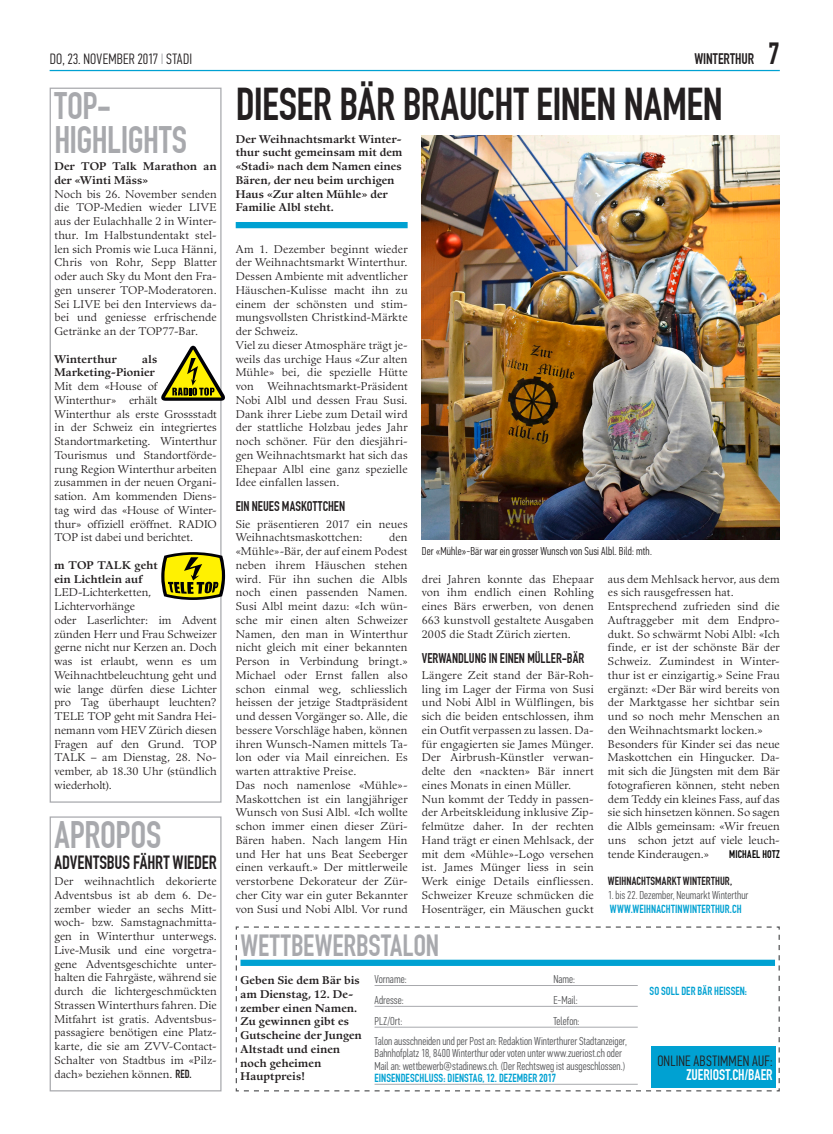
<style>
.page{position:relative;width:833px;height:1134px;background:#fff}
.page>*{position:absolute;margin:0;border:0;box-sizing:border-box;transform-origin:0 0}
.Titel_36{font:45px "DIN1451 Com Engschrift";letter-spacing:-.015em;color:#231f20}
.Kolumne{font:37.5px/33.8px "DIN1451 Com Engschrift";letter-spacing:-.01em;color:#a8a9ad}
.Titel_18{font:30px "DIN1451 Com Engschrift";letter-spacing:-.005em;color:#a8a9ad}
.Kolumne_Titel{font:18.75px "DIN1451 Com Engschrift";color:#231f20}
.Titel_15_Box{font:300 15px "PF Din Text Comp Pro";letter-spacing:.01em;color:#231f20}
.Titel_15_Box-2{font:15px "DIN1451 Com Engschrift";color:#fff}
.t1{font:15px "DIN1451 Com Engschrift";color:#231f20}
.Zwischentitel{font:13.75px "DIN1451 Com Engschrift";color:#231f20}
.GS_Info{font:300 11.5px/12.5px "PF Din Text Comp Pro";color:#57585a}
.Legende{font:300 11.5px "PF Din Text Comp Pro";letter-spacing:.01em;color:#231f20}
.GS_Info-2{font:11.5px "DIN1451 Com Engschrift";letter-spacing:.01em;color:#231f20}
.GS_Info-3{font:11.5px "DIN1451 Com Engschrift";letter-spacing:.01em;color:#00a1d2}
.GS{font:10.88px/13.8px "Guardi LT Std";letter-spacing:.01em;color:#231f20;text-align:justify}
.Lead{font:700 10.88px/13.8px "Guardi LT Std";letter-spacing:.015em;color:#231f20}
.GS-2{font:700 10.88px/13.8px "Guardi LT Std";letter-spacing:.015em;color:#231f20}
.GS-3{font:10.88px "DIN1451 Com Engschrift";letter-spacing:.025em;color:#000}
.s1{color:#a8a9ad}
.s2{font-size:30px}
.s3{font-family:"DIN1451 Com Engschrift";font-size:11.5px}
.s4{font-family:"DIN1451 Com Engschrift";font-weight:400;color:#00a1d2}
</style>
<div class="page">
<hr style="left:50px;top:70px;width:730px;height:1px;background:#00a1d2">
<div style="left:236px;top:222px;width:171px;height:6px;background:#00a1d2"></div>
<img style="left:422px;top:136px;width:358px;height:404px">
<svg style="left:235px;top:926px;width:545px;height:166px"></svg>
<div style="left:651px;top:1047px;width:125px;height:41px;background:#00a1d2"></div>
<hr style="left:374px;top:985px;width:264px;height:1px;background:#a8a9ad">
<hr style="left:374px;top:1006px;width:264px;height:1px;background:#a8a9ad">
<hr style="left:374px;top:1027px;width:264px;height:1px;background:#a8a9ad">
<hr style="left:374px;top:1084px;width:264px;height:1px;background:#a8a9ad">
<div style="left:50px;top:88px;width:171px;height:715px;border:1px solid #a8a9ad"></div>
<svg style="left:161px;top:346px;width:64px;height:55px"></svg>
<svg style="left:161px;top:552px;width:64px;height:48px;background:#a9a119"></svg>
<div style="left:50px;top:816px;width:171px;height:275px;border:1px solid #a8a9ad"></div>
<p class="Titel_15_Box" style="left:50px;top:50px;width:144px">DO, 23. NOVEMBER 2017<span class="s1">I</span> STADI</p>
<p class="t1" style="left:694px;top:50px;width:87px">WINTERTHUR <span class="s2">7</span></p>
<p class="Titel_36" style="left:236px;top:77px;width:488px">DIESER BÄR BRAUCHT EINEN NAMEN</p>
<p class="Lead" style="left:236px;top:132px;width:168px">Der Weihnachtsmarkt Winter&shy;thur sucht gemeinsam mit dem «Stadi» nach dem Namen eines<br>Bären, der neu beim urchigen<br>Haus «Zur alten Mühle» der<br>Familie Albl steht.</p>
<p class="GS" style="left:236px;top:242px;width:173px">Am 1. Dezember beginnt wieder der Weihnachtsmarkt Winterthur.<br>Dessen Ambiente mit adventlicher Häuschen-Kulisse macht ihn zu einem der schönsten und stim&shy;mungsvollsten Christkind-Märkte der Schweiz.</p>
<p class="GS" style="left:236px;top:338px;width:173px">Viel zu dieser Atmosphäre trägt je&shy;weils das urchige Haus «Zur alten Mühle» bei, die spezielle Hütte von</p>
<p class="Kolumne" style="left:54px;top:89px;width:134px">TOP-<br>HIGHLIGHTS</p>
<p class="GS-2" style="left:54px;top:159px;width:164px">Der TOP Talk Marathon an der «Winti Mäss»</p>
<p class="GS" style="left:54px;top:187px;width:164px">Noch bis 26. November senden die TOP-Medien wieder LIVE aus der Eulachhalle 2 in Winter&shy;thur. Im Halbstundentakt stel&shy;len sich Promis wie Luca Hänni, Chris von Rohr, Sepp Blatter oder auch Sky du Mont den Fra&shy;gen unserer TOP-Moderatoren.<br>Sei LIVE bei den Interviews da&shy;bei und geniesse erfrischende Getränke an der TOP77-Bar.</p>
<p class="GS-2" style="left:54px;top:352px;width:64px">Winterthur</p>
<p class="GS-2" style="left:54px;top:352px;width:104px;text-align:right">als<br>Marketing-Pionier</p>
<p class="GS" style="left:54px;top:380px;width:164px;text-align:left">Mit dem «House of<br>Winterthur» erhält<br>Winterthur als erste Grossstadt in der Schweiz ein integriertes<br>Standortmarketing. Winterthur<br>Tourismus und Standortförde&shy;rung Region Winterthur arbeiten zusammen in der neuen Organi&shy;sation. Am kommenden Diens&shy;tag wird das «House of Winter&shy;thur» offiziell eröffnet. RADIO<br>TOP ist dabei und berichtet.</p>
<p class="GS-2" style="left:54px;top:558px;width:105px">m TOP TALK geht ein Lichtlein auf</p>
<p class="GS" style="left:54px;top:586px;width:164px;text-align:left">LED-Lichterketten,<br>Lichtervorhänge<br>oder Laserlichter: im Advent zünden Herr und Frau Schweizer gerne nicht nur Kerzen an. Doch was ist erlaubt, wenn es um<br>Weihnachtbeleuchtung geht und wie lange dürfen diese Lichter pro Tag überhaupt leuchten?<br>TELE TOP geht mit Sandra Hei&shy;nemann vom HEV Zürich diesen<br>Fragen auf den Grund. TOP<br>TALK – am Dienstag, 28. No&shy;vember, ab 18.30 Uhr (stündlich wiederholt).</p>
<p class="Kolumne" style="left:54px;top:818px;width:108px">APROPOS</p>
<p class="Kolumne_Titel" style="left:54px;top:851px;width:164px">ADVENTSBUS FÄHRT WIEDER</p>
<p class="GS" style="left:54px;top:875px;width:164px">Der weihnachtlich dekorierte Adventsbus ist ab dem 6. De&shy;zember wieder an sechs Mitt&shy;woch- bzw. Samstagnachmitta&shy;gen in Winterthur unterwegs.<br>Live-Musik und eine vorgetra&shy;gene Adventsgeschichte unter&shy;halten die Fahrgäste, während sie durch die lichtergeschmückten Strassen Winterthurs fahren. Die Mitfahrt ist gratis. Adventsbus&shy;passagiere benötigen eine Platz&shy;karte, die sie am ZVV-Contact-Schalter von Stadtbus im «Pilz&shy;dach» beziehen können. <span class="s3">RED.</span></p>
<p class="GS" style="left:236px;top:380px;width:173px;text-indent:32px">Weihnachtsmarkt-Präsident Nobi Albl und dessen Frau Susi.<br>Dank ihrer Liebe zum Detail wird der stattliche Holzbau jedes Jahr noch schöner. Für den diesjähri&shy;gen Weihnachtsmarkt hat sich das Ehepaar Albl eine ganz spezielle Idee einfallen lassen.</p>
<p class="Zwischentitel" style="left:236px;top:498px;width:111px">EIN NEUES MASKOTTCHEN</p>
<p class="GS" style="left:236px;top:517px;width:173px">Sie präsentieren 2017 ein neues<br>Weihnachtsmaskottchen:</p>
<p class="GS" style="left:236px;top:531px;width:173px;text-indent:154px">den «Mühle»-Bär, der auf einem Podest neben ihrem Häuschen stehen wird. Für ihn suchen die Albls noch einen passenden Namen.<br>Susi Albl meint dazu: «Ich wün&shy;sche mir einen alten Schweizer Namen, den man in Winterthur nicht gleich mit einer bekannten Person in Verbindung bringt.» Michael oder Ernst fallen also schon einmal weg, schliesslich heissen der jetzige Stadtpräsident und dessen Vorgänger so. Alle, die bessere Vorschläge haben, können ihren Wunsch-Namen mittels Ta&shy;lon oder via Mail einreichen. Es warten attraktive Preise.</p>
<p class="GS" style="left:236px;top:778px;width:173px">Das noch namenlose «Mühle»- Maskottchen ist ein langjähriger Wunsch von Susi Albl. «Ich wollte schon immer einen dieser Züri-Bären haben. Nach langem Hin und Her hat uns Beat Seeberger einen verkauft.» Der mittlerweile verstorbene Dekorateur der Zür&shy;cher City war ein guter Bekannter von Susi und Nobi Albl. Vor rund</p>
<p class="Legende" style="left:422px;top:545px;width:231px">Der «Mühle»-Bär war ein grosser Wunsch von Susi Albl. Bild: mth.</p>
<p class="GS" style="left:422px;top:572px;width:173px">drei Jahren konnte das Ehepaar von ihm endlich einen Rohling eines Bärs erwerben, von denen 663 kunstvoll gestaltete Ausgaben 2005 die Stadt Zürich zierten.</p>
<p class="Zwischentitel" style="left:422px;top:650px;width:164px">VERWANDLUNG IN EINEN MÜLLER-BÄR</p>
<p class="GS" style="left:422px;top:668px;width:173px">Längere Zeit stand der Bär-Roh&shy;ling im Lager der Firma von Susi und Nobi Albl in Wülflingen, bis sich die beiden entschlossen, ihm ein Outfit verpassen zu lassen. Da&shy;für engagierten sie James Münger.<br>Der Airbrush-Künstler verwan&shy;delte den «nackten» Bär innert eines Monats in einen Müller.</p>
<p class="GS" style="left:422px;top:792px;width:173px">Nun kommt der Teddy in passen&shy;der Arbeitskleidung inklusive Zip&shy;felmütze daher. In der rechten Hand trägt er einen Mehlsack, der mit dem «Mühle»-Logo versehen ist. James Münger liess in sein Werk einige Details einfliessen.<br>Schweizer Kreuze schmücken die Hosenträger, ein Mäuschen guckt</p>
<p class="GS" style="left:608px;top:572px;width:173px">aus dem Mehlsack hervor, aus dem es sich rausgefressen hat.</p>
<p class="GS" style="left:608px;top:600px;width:173px">Entsprechend zufrieden sind die Auftraggeber mit dem Endpro&shy;dukt. So schwärmt Nobi Albl: «Ich finde, er ist der schönste Bär der Schweiz. Zumindest in Winter&shy;thur ist er einzigartig.» Seine Frau ergänzt: «Der Bär wird bereits von der Marktgasse her sichtbar sein und so noch mehr Menschen an den Weihnachtsmarkt locken.»</p>
<p class="GS" style="left:608px;top:737px;width:173px">Besonders für Kinder sei das neue Maskottchen ein Hingucker. Da&shy;mit sich die Jüngsten mit dem Bär fotografieren können, steht neben dem Teddy ein kleines Fass, auf das sie sich hinsetzen können. So sagen die Albls gemeinsam: «Wir freuen uns schon jetzt auf viele leuch&shy;tende Kinderaugen.»</p>
<p class="GS-3" style="left:729px;top:847px;width:52px">MICHAEL HOTZ</p>
<p class="GS_Info-2" style="left:608px;top:874px;width:126px">WEIHNACHTSMARKT WINTERTHUR,</p>
<p class="GS_Info" style="left:608px;top:888px;width:142px;line-height:13.8px">1. bis 22. Dezember, Neumarkt Winterthur<br><span class="s4">WWW.WEIHNACHTINWINTERTHUR.CH</span></p>
<p class="Titel_18" style="left:240px;top:928px;width:200px">WETTBEWERBSTALON</p>
<p class="Lead" style="left:240px;top:973px;width:123px">Geben Sie dem Bär bis am Dienstag, 12. De&shy;zember einen Namen.<br>Zu gewinnen gibt es<br>Gutscheine der Jungen<br>Altstadt und einen noch geheimen<br>Hauptpreis!</p>
<p class="GS_Info" style="left:374px;top:973px;width:34px">Vorname:</p>
<p class="GS_Info" style="left:553px;top:973px;width:23px">Name:</p>
<p class="GS_Info" style="left:374px;top:994px;width:31px">Adresse:</p>
<p class="GS_Info" style="left:553px;top:994px;width:26px">E-Mail:</p>
<p class="GS_Info" style="left:374px;top:1015px;width:29px">PLZ/Ort:</p>
<p class="GS_Info" style="left:553px;top:1015px;width:28px">Telefon:</p>
<p class="GS_Info" style="left:374px;top:1034px;width:254px">Talon ausschneiden und per Post an: Redaktion Winterthurer Stadtanzeiger, Bahnhofplatz 18, 8400 Winterthur oder voten unter www.zueriost.ch oder Mail an: wettbewerb@stadinews.ch. (Der Rechtsweg ist ausgeschlossen.)<br><span class="s4">EINSENDESCHLUSS: DIENSTAG, 12. DEZEMBER 2017</span></p>
<p class="GS_Info-3" style="left:649px;top:984px;width:99px">SO SOLL DER BÄR HEISSEN:</p>
<p class="Titel_15_Box" style="left:657px;top:1052px;width:117px">ONLINE ABSTIMMEN AUF:</p>
<p class="Titel_15_Box-2" style="left:686px;top:1066px;width:87px">ZUERIOST.CH/BAER</p>
</div>
